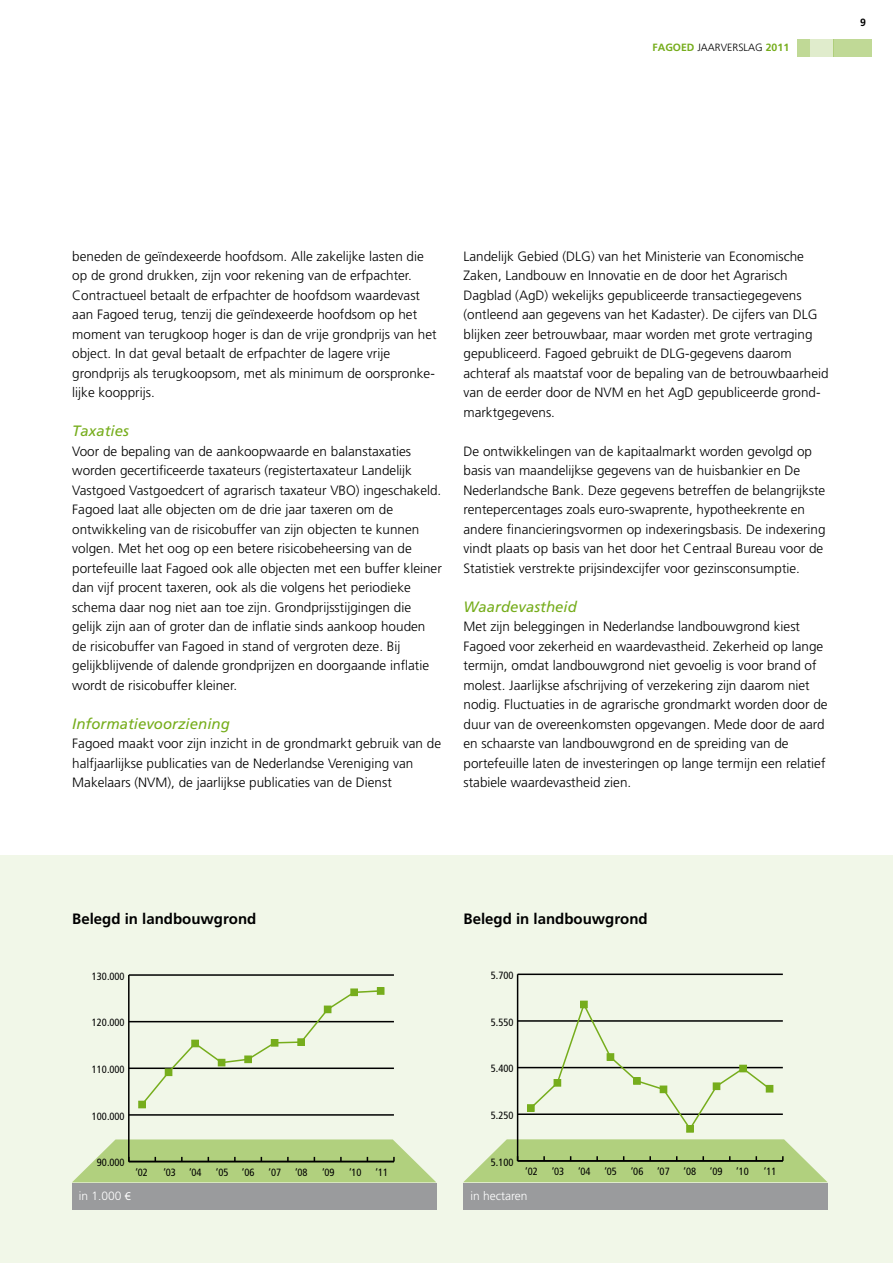
<style>
.page{position:relative;width:893px;height:1263px;background:#fff}
.page>*{position:absolute;margin:0;border:0;box-sizing:border-box;transform-origin:0 0}
.t1{font:italic 15px "Frutiger CE";color:#76ad1c}
.t2{font:700 15px "Frutiger CE";color:#000}
.t3{font:300 13.5px/19.5px "Frutiger";color:#000}
.t4{font:300 12px "Frutiger";color:#fff}
.t5{font:condensed 10.5px "Frutiger";color:#000}
.t6{font:300 10.5px "Frutiger";color:#000}
.t7{font:700 10.5px "Frutiger";color:#000}
.s1{font-family:"Frutiger CE";font-weight:700;color:#76ad1c}
.s2{font-family:"Myriad Pro";font-weight:400}
</style>
<div class="page">
<div style="left:798px;top:39px;width:12px;height:17px;background:#c0d996"></div>
<div style="left:810px;top:39px;width:23px;height:17px;background:#e0eccc"></div>
<div style="left:833px;top:39px;width:39px;height:17px;background:#c0d996"></div>
<div style="left:0;top:855px;width:893px;height:408px;background:#f1f7e8"></div>
<div style="left:72px;top:1183px;width:365px;height:26px;background:#9a9b9d"></div>
<svg style="left:72px;top:1139px;width:364px;height:43px;background:#b6d189"></svg>
<hr style="left:128px;top:975px;width:2px;height:186px;background:#000">
<hr style="left:129px;top:1161px;width:265px;height:1px;background:#000">
<hr style="left:129px;top:1114px;width:265px;height:2px;background:#000">
<hr style="left:129px;top:1067px;width:265px;height:2px;background:#000">
<hr style="left:129px;top:1021px;width:265px;height:1px;background:#000">
<hr style="left:129px;top:974px;width:265px;height:2px;background:#000">
<div style="left:138px;top:1101px;width:8px;height:7px;border:1px solid #76ad1c"></div>
<svg style="left:140px;top:989px;width:242px;height:117px"></svg>
<div style="left:297px;top:1038px;width:8px;height:8px;border:1px solid #76ad1c"></div>
<div style="left:324px;top:1006px;width:7px;height:7px;background:#76ad1c"></div>
<div style="left:351px;top:989px;width:6px;height:7px;background:#76ad1c"></div>
<div style="left:350px;top:988px;width:8px;height:8px;border:1px solid #76ad1c"></div>
<div style="left:377px;top:988px;width:7px;height:6px;background:#76ad1c"></div>
<div style="left:377px;top:987px;width:7px;height:8px;border:1px solid #76ad1c"></div>
<div style="left:464px;top:1183px;width:364px;height:26px;background:#9a9b9d"></div>
<svg style="left:463px;top:1139px;width:364px;height:43px;background:#b5d089"></svg>
<hr style="left:517px;top:974px;width:1px;height:187px;background:#000">
<hr style="left:518px;top:1160px;width:265px;height:1px;background:#000">
<hr style="left:518px;top:1113px;width:265px;height:2px;background:#000">
<hr style="left:518px;top:1067px;width:265px;height:1px;background:#000">
<hr style="left:518px;top:1020px;width:265px;height:2px;background:#000">
<hr style="left:518px;top:973px;width:265px;height:2px;background:#000">
<div style="left:527px;top:1104px;width:8px;height:8px;border:1px solid #76ad1c"></div>
<div style="left:580px;top:1001px;width:8px;height:7px;border:1px solid #76ad1c"></div>
<svg style="left:529px;top:1002px;width:243px;height:123px"></svg>
<div style="left:633px;top:1077px;width:8px;height:8px;border:1px solid #76ad1c"></div>
<div style="left:660px;top:1086px;width:7px;height:7px;background:#76ad1c"></div>
<div style="left:687px;top:1125px;width:6px;height:7px;background:#76ad1c"></div>
<div style="left:686px;top:1125px;width:8px;height:7px;border:1px solid #76ad1c"></div>
<div style="left:713px;top:1083px;width:7px;height:6px;background:#76ad1c"></div>
<div style="left:713px;top:1082px;width:7px;height:8px;border:1px solid #76ad1c"></div>
<div style="left:740px;top:1065px;width:6px;height:7px;background:#76ad1c"></div>
<div style="left:739px;top:1065px;width:8px;height:7px;border:1px solid #76ad1c"></div>
<div style="left:766px;top:1085px;width:7px;height:7px;background:#76ad1c"></div>
<p class="t6" style="left:653px;top:42px;width:138px"><span class="s1">FAGOED</span> JAARVERSLAG <span class="s1">2011</span></p>
<p class="t7" style="left:860px;top:16px;width:7px">9</p>
<p class="t3" style="left:72px;top:246px;width:366px">beneden de geïndexeerde hoofdsom. Alle zakelijke lasten die op de grond drukken, zijn voor rekening van de erfpachter.<br>Contractueel betaalt de erfpachter de hoofdsom waardevast aan Fagoed terug, tenzij die geïndexeerde hoofdsom op het moment van terugkoop hoger is dan de vrije grondprijs van het object. In dat geval betaalt de erfpachter de lagere vrije grondprijs als terugkoopsom, met als minimum de oorspronke&shy;lijke koopprijs.</p>
<p class="t1" style="left:72px;top:422px;width:58px">Taxaties</p>
<p class="t3" style="left:72px;top:441px;width:371px">Voor de bepaling van de aankoopwaarde en balanstaxaties worden gecertificeerde taxateurs (registertaxateur Landelijk Vastgoed Vastgoedcert of agrarisch taxateur VBO) ingeschakeld.<br>Fagoed laat alle objecten om de drie jaar taxeren om de ontwikkeling van de risicobuffer van zijn objecten te kunnen volgen. Met het oog op een betere risicobeheersing van de portefeuille laat Fagoed ook alle objecten met een buffer kleiner dan vijf procent taxeren, ook als die volgens het periodieke schema daar nog niet aan toe zijn. Grondprijsstijgingen die gelijk zijn aan of groter dan de inflatie sinds aankoop houden de risicobuffer van Fagoed in stand of vergroten deze. Bij gelijkblijvende of dalende grondprijzen en doorgaande inflatie wordt de risicobuffer kleiner.</p>
<p class="t1" style="left:72px;top:715px;width:159px">Informatievoorziening</p>
<p class="t3" style="left:72px;top:734px;width:370px">Fagoed maakt voor zijn inzicht in de grondmarkt gebruik van de halfjaarlijkse publicaties van de Nederlandse Vereniging van<br>Makelaars (NVM), de jaarlijkse publicaties van de Dienst</p>
<p class="t3" style="left:463px;top:246px;width:367px">Landelijk Gebied (DLG) van het Ministerie van Economische Zaken, Landbouw en Innovatie en de door het Agrarisch Dagblad (AgD) wekelijks gepubliceerde transactiegegevens (ontleend aan gegevens van het Kadaster). De cijfers van DLG blijken zeer betrouwbaar, maar worden met grote vertraging gepubliceerd. Fagoed gebruikt de DLG-gegevens daarom achteraf als maatstaf voor de bepaling van de betrouwbaarheid van de eerder door de NVM en het AgD gepubliceerde grond&shy;marktgegevens.</p>
<p class="t3" style="left:463px;top:441px;width:364px">De ontwikkelingen van de kapitaalmarkt worden gevolgd op basis van maandelijkse gegevens van de huisbankier en De Nederlandsche Bank. Deze gegevens betreffen de belangrijkste rentepercentages zoals euro-swaprente, hypotheekrente en andere financieringsvormen op indexeringsbasis. De indexering vindt plaats op basis van het door het Centraal Bureau voor de Statistiek verstrekte prijsindexcijfer voor gezinsconsumptie.</p>
<p class="t1" style="left:463px;top:598px;width:115px">Waardevastheid</p>
<p class="t3" style="left:463px;top:617px;width:366px">Met zijn beleggingen in Nederlandse landbouwgrond kiest Fagoed voor zekerheid en waardevastheid. Zekerheid op lange termijn, omdat landbouwgrond niet gevoelig is voor brand of molest. Jaarlijkse afschrijving of verzekering zijn daarom niet nodig. Fluctuaties in de agrarische grondmarkt worden door de duur van de overeenkomsten opgevangen. Mede door de aard en schaarste van landbouwgrond en de spreiding van de portefeuille laten de investeringen op lange termijn een relatief stabiele waardevastheid zien.</p>
<p class="t2" style="left:72px;top:909px;width:186px">Belegd in landbouwgrond</p>
<p class="t2" style="left:463px;top:909px;width:186px">Belegd in landbouwgrond</p>
<p class="t5" style="left:92px;top:970px;width:34px">130.000</p>
<p class="t5" style="left:491px;top:969px;width:24px">5.700</p>
<p class="t5" style="left:92px;top:1016px;width:34px">120.000</p>
<p class="t5" style="left:491px;top:1016px;width:24px">5.550</p>
<p class="t5" style="left:92px;top:1063px;width:34px">110.000</p>
<p class="t5" style="left:491px;top:1062px;width:24px">5.400</p>
<p class="t5" style="left:92px;top:1110px;width:34px">100.000</p>
<p class="t5" style="left:491px;top:1109px;width:24px">5.250</p>
<p class="t5" style="left:97px;top:1156px;width:29px">90.000</p>
<p class="t5" style="left:135px;top:1166px;width:14px">‘02</p>
<p class="t5" style="left:163px;top:1166px;width:40px">‘03 ‘04</p>
<p class="t5" style="left:216px;top:1166px;width:14px">‘05</p>
<p class="t5" style="left:242px;top:1166px;width:14px">‘06</p>
<p class="t5" style="left:269px;top:1166px;width:14px">‘07</p>
<p class="t5" style="left:295px;top:1166px;width:14px">‘08</p>
<p class="t5" style="left:322px;top:1166px;width:14px">‘09</p>
<p class="t5" style="left:349px;top:1166px;width:14px">‘10</p>
<p class="t5" style="left:376px;top:1166px;width:14px">‘11</p>
<p class="t5" style="left:491px;top:1156px;width:24px">5.100</p>
<p class="t5" style="left:525px;top:1165px;width:14px">‘02</p>
<p class="t5" style="left:552px;top:1165px;width:14px">‘03</p>
<p class="t5" style="left:578px;top:1165px;width:14px">‘04</p>
<p class="t5" style="left:604px;top:1165px;width:14px">‘05</p>
<p class="t5" style="left:631px;top:1165px;width:14px">‘06</p>
<p class="t5" style="left:657px;top:1165px;width:14px">‘07</p>
<p class="t5" style="left:683px;top:1165px;width:14px">‘08</p>
<p class="t5" style="left:710px;top:1165px;width:14px">‘09</p>
<p class="t5" style="left:736px;top:1165px;width:14px">‘10</p>
<p class="t5" style="left:764px;top:1165px;width:14px">‘11</p>
<p class="t4" style="left:79px;top:1189px;width:54px">in 1.000 <span class="s2">€</span></p>
<p class="t4" style="left:471px;top:1189px;width:59px">in hectaren</p>
</div>
